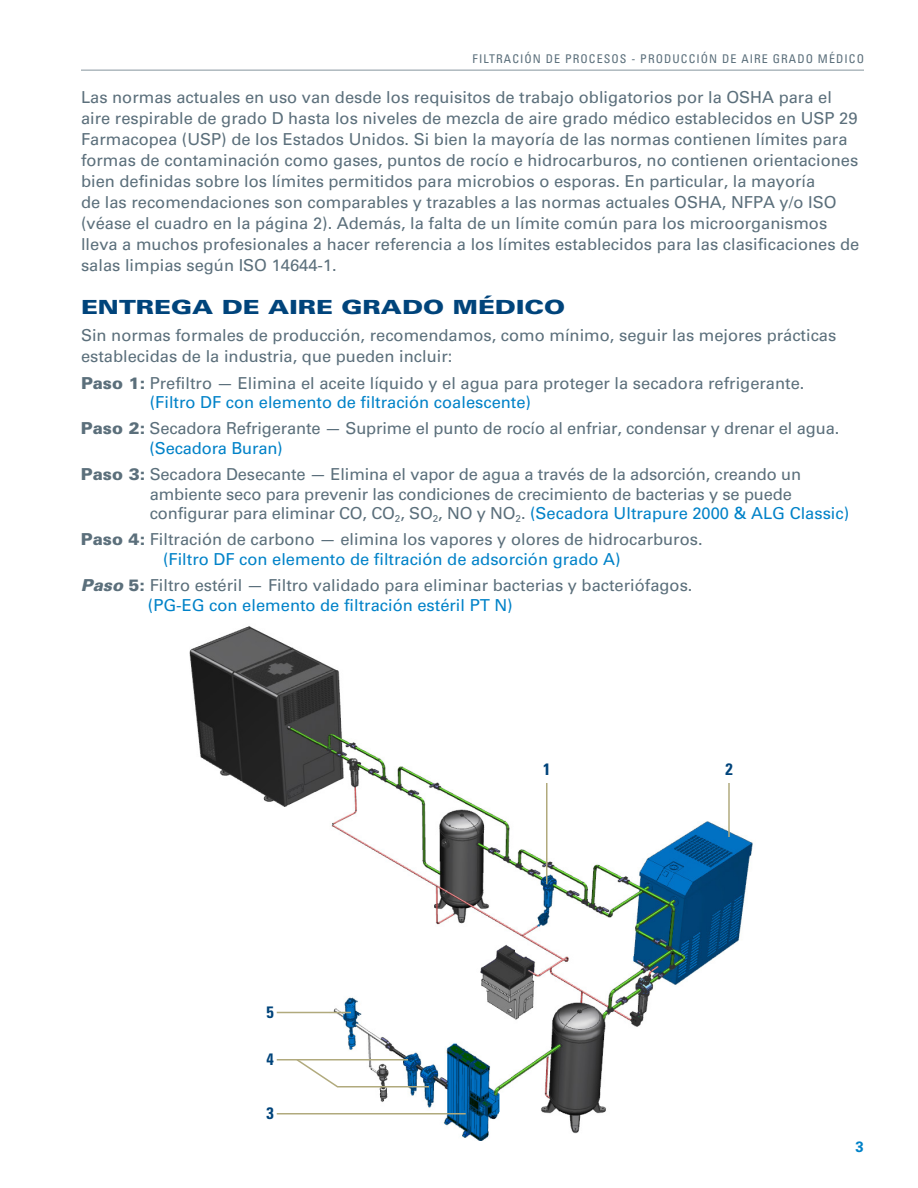
<style>
.page{position:relative;width:918px;height:1188px;background:#fff}
.page>*{position:absolute;margin:0;border:0;box-sizing:border-box;transform-origin:0 0}
._1_heading{font:900 19.5px "Univers LT Std";color:#00447b;scale:1.3 1}
._1_text{font:16.5px/21px "Univers LT Std";color:#5b6f7b}
._1_pf_chart_title{font:700 condensed 16.5px "Univers LT Std";color:#00447b}
._1_new_design_cover{font:700 15px "Univers LT Std";color:#0082c8}
.t1{font:condensed 12px "Univers LT Std";letter-spacing:.09em;color:#5b6f7b}
.s1{font-weight:900}
.s2{color:#0082c8}
.s3{font-weight:900;font-style:italic}
</style>
<div class="page">
<hr style="left:81px;top:69px;width:783px;height:2px;background:#aeb8be">
<img style="left:189px;top:626px;width:564px;height:515px">
<hr style="left:546px;top:783px;width:2px;height:101px;background:#b1aa7d">
<hr style="left:728px;top:783px;width:2px;height:54px;background:#b1aa7d">
<hr style="left:277px;top:1012px;width:74px;height:1px;background:#b1aa7d">
<hr style="left:277px;top:1059px;width:131px;height:1px;background:#b1aa7d">
<hr style="left:277px;top:1113px;width:189px;height:1px;background:#b1aa7d">
<svg style="left:295px;top:1058px;width:135px;height:30px"></svg>
<p class="t1" style="left:473px;top:51px;width:393px">FILTRACIÓN DE PROCESOS - PRODUCCIÓN DE AIRE GRADO MÉDICO</p>
<p class="_1_text" style="left:81px;top:87px;width:780px">Las normas actuales en uso van desde los requisitos de trabajo obligatorios por la OSHA para el aire respirable de grado D hasta los niveles de mezcla de aire grado médico establecidos en USP 29<br>Farmacopea (USP) de los Estados Unidos. Si bien la mayoría de las normas contienen límites para formas de contaminación como gases, puntos de rocío e hidrocarburos, no contienen orientaciones bien definidas sobre los límites permitidos para microbios o esporas. En particular, la mayoría<br>de las recomendaciones son comparables y trazables a las normas actuales OSHA, NFPA y/o ISO (véase el cuadro en la página 2). Además, la falta de un límite común para los microorganismos lleva a muchos profesionales a hacer referencia a los límites establecidos para las clasificaciones de salas limpias según ISO 14644-1.</p>
<p class="_1_heading" style="left:81px;top:294px;width:374px">ENTREGA DE AIRE GRADO MÉDICO</p>
<p class="_1_text" style="left:81px;top:325px;width:757px">Sin normas formales de producción, recomendamos, como mínimo, seguir las mejores prácticas establecidas de la industria, que pueden incluir:</p>
<p class="_1_text" style="left:150px;top:373px;width:656px;line-height:19.5px;text-indent:-69px"><span class="s1">Paso 1:</span> Prefiltro — Elimina el aceite líquido y el agua para proteger la secadora refrigerante. <span class="s2">(Filtro DF con elemento de filtración coalescente)</span></p>
<p class="_1_text" style="left:150px;top:419px;width:691px;line-height:19.5px;text-indent:-69px"><span class="s1">Paso 2:</span> Secadora Refrigerante — Suprime el punto de rocío al enfriar, condensar y drenar el agua. <span class="s2">(Secadora Buran)</span></p>
<p class="_1_text" style="left:150px;top:465px;width:701px;line-height:19.5px;text-indent:-69px"><span class="s1">Paso 3:</span> Secadora Desecante — Elimina el vapor de agua a través de la adsorción, creando un ambiente seco para prevenir las condiciones de crecimiento de bacterias y se puede configurar para eliminar CO, CO<sub>2</sub>, SO<sub>2</sub>, NO y NO<sub>2</sub>. <span class="s2">(Secadora Ultrapure 2000 &amp; ALG Classic)</span></p>
<p class="_1_text" style="left:81px;top:530px;width:623px;line-height:19.5px;text-align:center"><span class="s1">Paso 4:</span> Filtración de carbono — elimina los vapores y olores de hidrocarburos. <span class="s2">(Filtro DF con elemento de filtración de adsorción grado A)</span></p>
<p class="_1_text" style="left:148px;top:576px;width:546px;line-height:19.5px;text-indent:-67px"><span class="s3">Paso</span> <span class="s1">5:</span> Filtro estéril — Filtro validado para eliminar bacterias y bacteriófagos. <span class="s2">(PG-EG con elemento de filtración estéril PT N)</span></p>
<p class="_1_pf_chart_title" style="left:266px;top:1002px;width:9px">5</p>
<p class="_1_pf_chart_title" style="left:266px;top:1049px;width:9px">4</p>
<p class="_1_pf_chart_title" style="left:266px;top:1103px;width:9px">3</p>
<p class="_1_pf_chart_title" style="left:543px;top:759px;width:9px">1</p>
<p class="_1_pf_chart_title" style="left:725px;top:759px;width:9px">2</p>
<p class="_1_new_design_cover" style="left:856px;top:1138px;width:10px">3</p>
</div>
